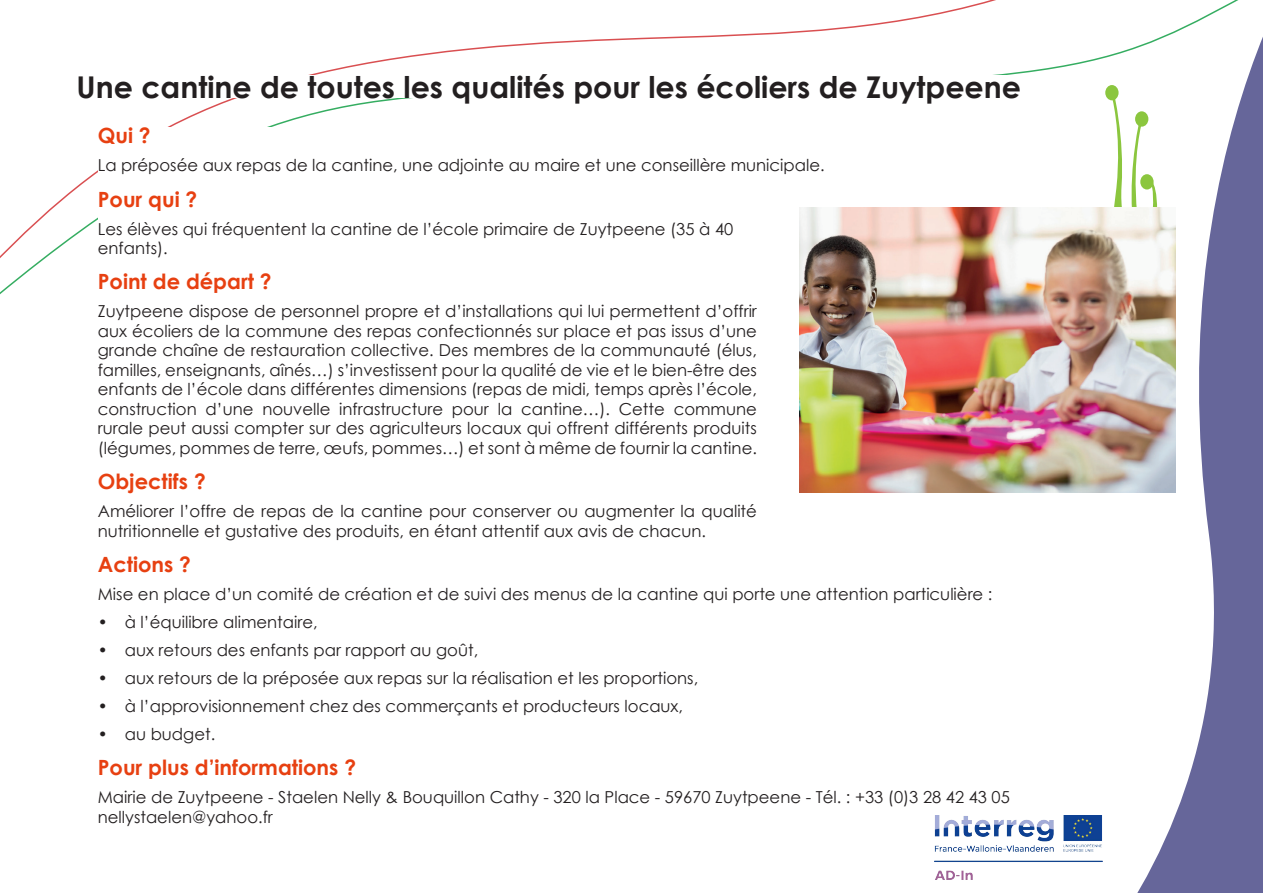
<style>
.page{position:relative;width:1263px;height:893px;background:#fff}
.page>*{position:absolute;margin:0;border:0;box-sizing:border-box;transform-origin:0 0}
.t1{font:700 30px "Century Gothic";color:#231f20}
.sous_titre_orange{font:700 21px "Century Gothic";color:#e74011}
.Txt_Part_3{font:16.5px/19.5px "Century Gothic";color:#231f20}
</style>
<div class="page">
<svg style="left:22px;top:36px;width:658px;height:198px"></svg>
<div style="left:77px;top:75px;width:965px;height:23px;background:#fff"></div>
<div style="left:98px;top:128px;width:1101px;height:695px;background:#fff"></div>
<img style="left:799px;top:208px;width:124px;height:285px">
<img style="left:923px;top:0;width:340px;height:893px">
<img style="left:934px;top:815px;width:168px;height:68px">
<p class="t1" style="left:77px;top:64px;width:946px">Une cantine de toutes les qualités pour les écoliers de Zuytpeene</p>
<p class="sous_titre_orange" style="left:98px;top:120px;width:54px">Qui ?</p>
<p class="Txt_Part_3" style="left:98px;top:155px;width:728px">La préposée aux repas de la cantine, une adjointe au maire et une conseillère municipale.</p>
<p class="sous_titre_orange" style="left:98px;top:183px;width:101px">Pour qui ?</p>
<p class="Txt_Part_3" style="left:98px;top:219px;width:637px">Les élèves qui fréquentent la cantine de l’école primaire de Zuytpeene (35 à 40 enfants).</p>
<p class="sous_titre_orange" style="left:98px;top:266px;width:175px">Point de départ ?</p>
<p class="Txt_Part_3" style="left:98px;top:301px;width:661px;text-align:justify">Zuytpeene dispose de personnel propre et d’installations qui lui permettent d’offrir aux écoliers de la commune des repas confectionnés sur place et pas issus d’une grande chaîne de restauration collective. Des membres de la communauté (élus, familles, enseignants, aînés…) s’investissent pour la qualité de vie et le bien-être des enfants de l’école dans différentes dimensions (repas de midi, temps après l’école, construction d’une nouvelle infrastructure pour la cantine…). Cette commune rurale peut aussi compter sur des agriculteurs locaux qui offrent différents produits (légumes, pommes de terre, œufs, pommes…) et sont à même de fournir la cantine.</p>
<p class="sous_titre_orange" style="left:98px;top:466px;width:109px">Objectifs ?</p>
<p class="Txt_Part_3" style="left:98px;top:501px;width:661px">Améliorer l’offre de repas de la cantine pour conserver ou augmenter la qualité nutritionnelle et gustative des produits, en étant attentif aux avis de chacun.</p>
<p class="sous_titre_orange" style="left:98px;top:548px;width:95px">Actions ?</p>
<p class="Txt_Part_3" style="left:98px;top:584px;width:896px">Mise en place d’un comité de création et de suivi des menus de la cantine qui porte une attention particulière :</p>
<p class="Txt_Part_3" style="left:98px;top:612px;width:221px">• à l’équilibre alimentaire,</p>
<p class="Txt_Part_3" style="left:98px;top:640px;width:382px">• aux retours des enfants par rapport au goût,</p>
<p class="Txt_Part_3" style="left:98px;top:668px;width:602px">• aux retours de la préposée aux repas sur la réalisation et les proportions,</p>
<p class="Txt_Part_3" style="left:98px;top:696px;width:587px">• à l’approvisionnement chez des commerçants et producteurs locaux,</p>
<p class="Txt_Part_3" style="left:98px;top:724px;width:119px">• au budget.</p>
<p class="sous_titre_orange" style="left:98px;top:752px;width:260px">Pour plus d’informations ?</p>
<p class="Txt_Part_3" style="left:98px;top:787px;width:913px">Mairie de Zuytpeene - Staelen Nelly &amp; Bouquillon Cathy - 320 la Place - 59670 Zuytpeene - Tél. : +33 (0)3 28 42 43 05 nellystaelen@yahoo.fr</p>
</div>
